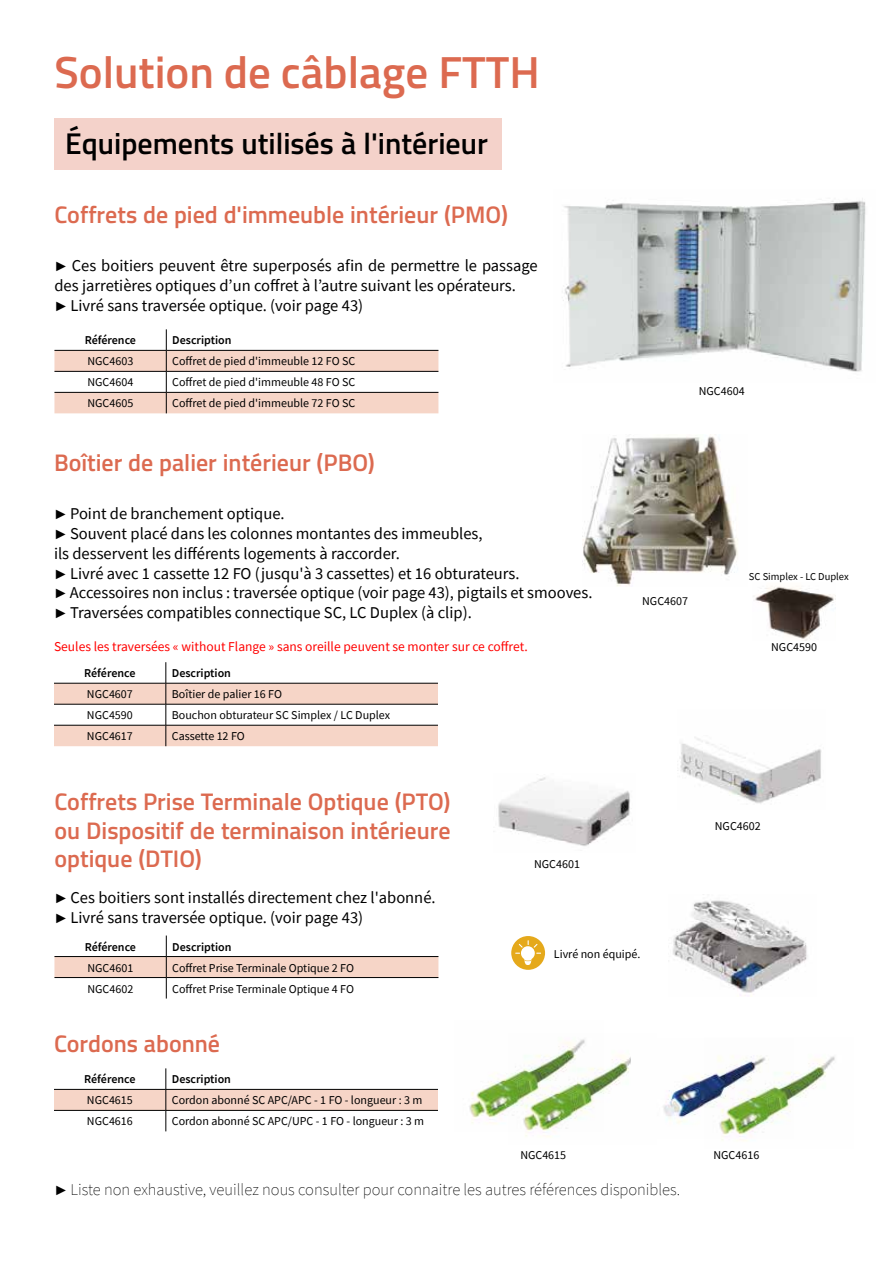
<style>
.page{position:relative;width:893px;height:1263px;background:#fff}
.page>*{position:absolute;margin:0;border:0;box-sizing:border-box;transform-origin:0 0}
.t1{font:600 45px "Titillium";color:#dc6a50}
.t2{font:600 30px "Titillium";color:#000}
.t3{font:600 24px/28.8px "Titillium";color:#dc6a50;text-align:justify}
.t4{font:16.5px/19.8px "Source Sans Pro";color:#000}
.t5{font:200 16.5px "Source Sans Pro";color:#000}
.t6{font:13.5px "Source Sans Pro";color:#f00}
.t7{font:12px "Source Sans Pro";color:#000}
.t8{font:600 12px "Source Sans Pro";color:#000}
.t9{font:10.5px "Source Sans Pro";color:#000}
.s1{font-family:"Arial";font-size:13.5px}
.s2{font-family:"Arial";font-weight:400;font-size:13.5px}
</style>
<div class="page">
<svg style="left:54px;top:935px;width:384px;height:63px"></svg>
<img style="left:563px;top:198px;width:303px;height:174px">
<div style="left:511px;top:936px;width:34px;height:34px;background:#e5a91b;border-radius:50%"></div>
<svg style="left:515px;top:940px;width:26px;height:25px"></svg>
<img style="left:677px;top:737px;width:145px;height:67px">
<img style="left:498px;top:777px;width:132px;height:69px">
<img style="left:673px;top:900px;width:134px;height:97px">
<svg style="left:54px;top:329px;width:384px;height:84px"></svg>
<svg style="left:54px;top:1068px;width:384px;height:63px"></svg>
<svg style="left:54px;top:662px;width:384px;height:84px"></svg>
<img style="left:583px;top:434px;width:155px;height:152px">
<img style="left:469px;top:1077px;width:39px;height:47px">
<img style="left:508px;top:1039px;width:123px;height:98px">
<img style="left:663px;top:1076px;width:42px;height:48px">
<img style="left:705px;top:1056px;width:130px;height:85px">
<div style="left:54px;top:119px;width:448px;height:51px;background:#f4d2ca"></div>
<img style="left:753px;top:586px;width:83px;height:55px">
<h1 class="t1" style="left:54px;top:38px;width:487px">Solution de câblage FTTH</h1>
<h2 class="t2" style="left:65px;top:121px;width:424px">Équipements utilisés à l'intérieur</h2>
<h3 class="t3" style="left:54px;top:199px;width:455px">Coffrets de pied d'immeuble intérieur (PMO)</h3>
<p class="t4" style="left:54px;top:256px;width:485px"><span class="s1">►</span> Ces boitiers peuvent être superposés afin de permettre le passage des jarretières optiques d’un coffret à l’autre suivant les opérateurs.<br><span class="s1">►</span> Livré sans traversée optique. (voir page 43)</p>
<p class="t8" style="left:85px;top:332px;width:53px">Référence</p>
<p class="t8" style="left:172px;top:332px;width:61px">Description</p>
<p class="t7" style="left:87px;top:354px;width:47px">NGC4603</p>
<p class="t7" style="left:172px;top:354px;width:185px">Coffret de pied d'immeuble 12 FO SC</p>
<p class="t7" style="left:87px;top:375px;width:47px">NGC4604</p>
<p class="t7" style="left:172px;top:375px;width:185px">Coffret de pied d'immeuble 48 FO SC</p>
<p class="t7" style="left:87px;top:396px;width:47px">NGC4605</p>
<p class="t7" style="left:172px;top:396px;width:185px">Coffret de pied d'immeuble 72 FO SC</p>
<h3 class="t3" style="left:54px;top:447px;width:322px">Boîtier de palier intérieur (PBO)</h3>
<p class="t4" style="left:54px;top:504px;width:540px"><span class="s1">►</span> Point de branchement optique.<br><span class="s1">►</span> Souvent placé dans les colonnes montantes des immeubles,<br>ils desservent les différents logements à raccorder.<br><span class="s1">►</span> Livré avec 1 cassette 12 FO (jusqu'à 3 cassettes) et 16 obturateurs.<br><span class="s1">►</span> Accessoires non inclus : traversée optique (voir page 43), pigtails et smooves. <span class="s1">►</span> Traversées compatibles connectique SC, LC Duplex (à clip).</p>
<p class="t6" style="left:54px;top:638px;width:475px">Seules les traversées « without Flange » sans oreille peuvent se monter sur ce coffret.</p>
<p class="t8" style="left:84px;top:665px;width:53px">Référence</p>
<p class="t8" style="left:172px;top:665px;width:61px">Description</p>
<p class="t7" style="left:87px;top:687px;width:47px">NGC4607</p>
<p class="t7" style="left:172px;top:687px;width:112px">Boîtier de palier 16 FO</p>
<p class="t7" style="left:87px;top:708px;width:47px">NGC4590</p>
<p class="t7" style="left:172px;top:708px;width:220px">Bouchon obturateur SC Simplex / LC Duplex</p>
<p class="t7" style="left:87px;top:729px;width:47px">NGC4617</p>
<p class="t7" style="left:172px;top:729px;width:74px">Cassette 12 FO</p>
<p class="t7" style="left:699px;top:384px;width:47px">NGC4604</p>
<p class="t7" style="left:642px;top:593px;width:47px">NGC4607</p>
<p class="t9" style="left:749px;top:570px;width:101px">SC Simplex - LC Duplex</p>
<p class="t7" style="left:771px;top:639px;width:47px">NGC4590</p>
<h3 class="t3" style="left:54px;top:786px;width:398px">Coffrets Prise Terminale Optique (PTO) ou Dispositif de terminaison intérieure optique (DTIO)</h3>
<p class="t4" style="left:54px;top:888px;width:383px"><span class="s1">►</span> Ces boitiers sont installés directement chez l'abonné. <span class="s1">►</span> Livré sans traversée optique. (voir page 43)</p>
<p class="t8" style="left:85px;top:939px;width:53px">Référence</p>
<p class="t8" style="left:172px;top:939px;width:61px">Description</p>
<p class="t7" style="left:87px;top:960px;width:47px">NGC4601</p>
<p class="t7" style="left:172px;top:960px;width:183px">Coffret Prise Terminale Optique 2 FO</p>
<p class="t7" style="left:87px;top:981px;width:47px">NGC4602</p>
<p class="t7" style="left:172px;top:981px;width:183px">Coffret Prise Terminale Optique 4 FO</p>
<h3 class="t3" style="left:54px;top:1028px;width:168px">Cordons abonné</h3>
<p class="t8" style="left:84px;top:1071px;width:53px">Référence</p>
<p class="t8" style="left:172px;top:1071px;width:61px">Description</p>
<p class="t7" style="left:87px;top:1093px;width:47px">NGC4615</p>
<p class="t7" style="left:172px;top:1093px;width:252px">Cordon abonné SC APC/APC - 1 FO - longueur : 3 m</p>
<p class="t7" style="left:87px;top:1114px;width:47px">NGC4616</p>
<p class="t7" style="left:172px;top:1114px;width:254px">Cordon abonné SC APC/UPC - 1 FO - longueur : 3 m</p>
<p class="t7" style="left:534px;top:856px;width:47px">NGC4601</p>
<p class="t7" style="left:554px;top:946px;width:88px">Livré non équipé.</p>
<p class="t7" style="left:715px;top:818px;width:47px">NGC4602</p>
<p class="t7" style="left:520px;top:1147px;width:47px">NGC4615</p>
<p class="t7" style="left:713px;top:1147px;width:47px">NGC4616</p>
<p class="t5" style="left:54px;top:1180px;width:627px"><span class="s2">►</span> Liste non exhaustive, veuillez nous consulter pour connaitre les autres références disponibles.</p>
</div>
